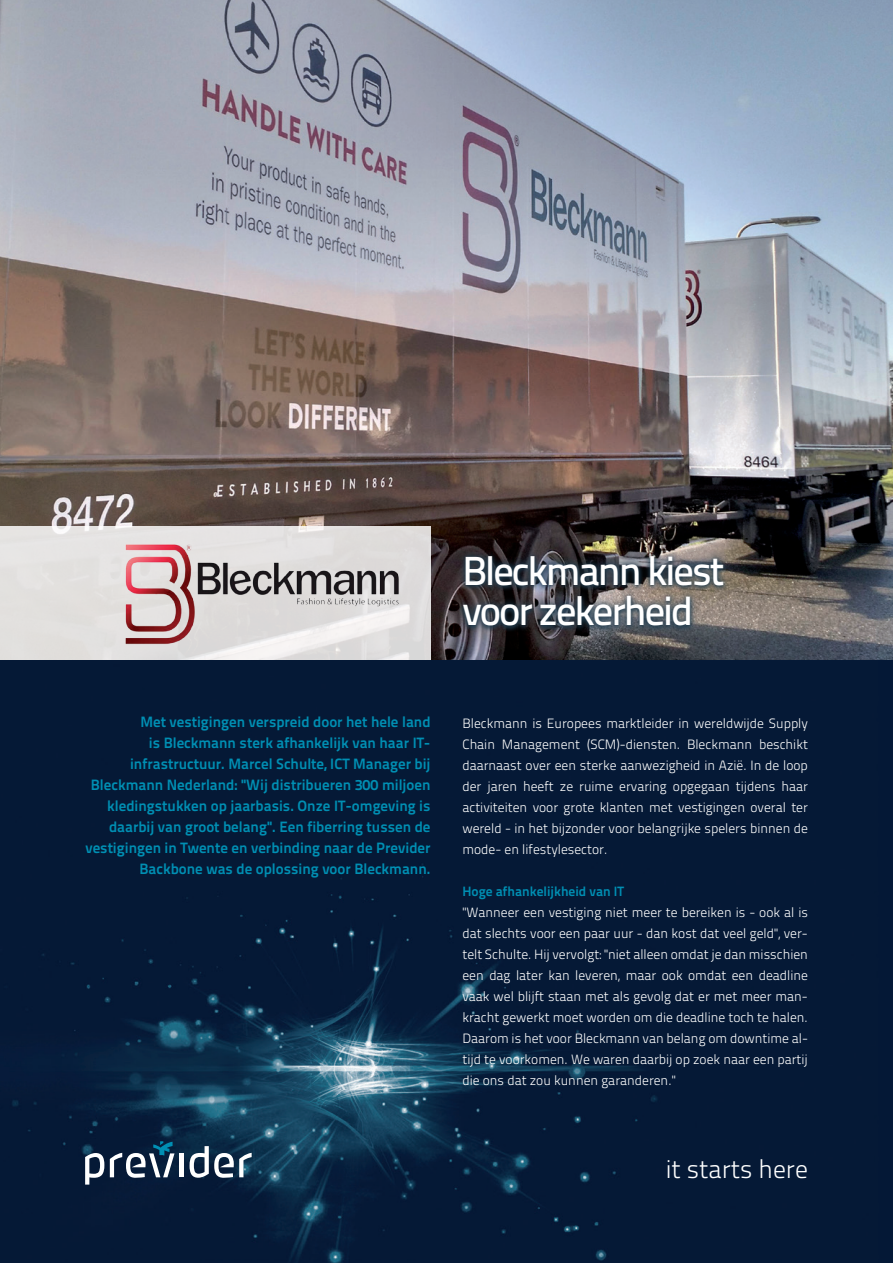
<style>
.page{position:relative;width:893px;height:1263px;background:#fff}
.page>*{position:absolute;margin:0;border:0;box-sizing:border-box;transform-origin:0 0}
.t1{font:40.5px/40.5px "Titillium Text 14 L 600 wt";letter-spacing:-.05em;color:#fff}
.t2{font:25.5px "Titillium Text 14 L 250 wt";color:#fff}
.t3{font:15px/21px "Titillium Text 14 L 800 wt";color:#008fb3;text-align:right}
.t4{font:13.5px/21px "Titillium Text 14 L 250 wt";color:#fff;text-align:justify}
.t5{font:13.5px "Titillium Text 14 L 800 wt";color:#008fb3}
</style>
<div class="page">
<img style="left:0;top:659px;width:893px;height:604px">
<img style="left:0;top:0;width:893px;height:659px">
<div style="left:179px;top:1153px;width:5px;height:24px;background:#fff"></div>
<svg style="left:85px;top:1153px;width:19px;height:31px"></svg>
<svg style="left:190px;top:1146px;width:62px;height:32px"></svg>
<svg style="left:110px;top:1141px;width:64px;height:37px"></svg>
<svg style="left:457px;top:548px;width:274px;height:85px;background:#474c52"></svg>
<div style="left:0;top:525px;width:431px;height:134px;background:#e2e0de"></div>
<img style="left:111px;top:525px;width:300px;height:134px">
<h1 class="t1" style="left:462px;top:550px;width:263px">Bleckmann kiest voor zekerheid</h1>
<p class="t3" style="left:85px;top:711px;width:347px">Met vestigingen verspreid door het hele land<br>is Bleckmann sterk afhankelijk van haar IT&shy;infrastructuur. Marcel Schulte, ICT Manager bij Bleckmann Nederland: "Wij distribueren 300 miljoen kledingstukken op jaarbasis. Onze IT-omgeving is daarbij van groot belang". Een fiberring tussen de vestigingen in Twente en verbinding naar de Previder Backbone was de oplossing voor Bleckmann.</p>
<p class="t4" style="left:462px;top:712px;width:347px">Bleckmann is Europees marktleider in wereldwijde Supply Chain Management (SCM)-diensten. Bleckmann beschikt daarnaast over een sterke aanwezigheid in Azië. In de loop der jaren heeft ze ruime ervaring opgegaan tijdens haar activiteiten voor grote klanten met vestigingen overal ter wereld - in het bijzonder voor belangrijke spelers binnen de mode- en lifestylesector.</p>
<p class="t5" style="left:462px;top:883px;width:163px">Hoge afhankelijkheid van IT</p>
<p class="t4" style="left:462px;top:901px;width:347px">"Wanneer een vestiging niet meer te bereiken is - ook al is dat slechts voor een paar uur - dan kost dat veel geld", ver&shy;telt Schulte. Hij vervolgt: "niet alleen omdat je dan misschien een dag later kan leveren, maar ook omdat een deadline vaak wel blijft staan met als gevolg dat er met meer man&shy;kracht gewerkt moet worden om die deadline toch te halen.<br>Daarom is het voor Bleckmann van belang om downtime al&shy;tijd te voorkomen. We waren daarbij op zoek naar een partij die ons dat zou kunnen garanderen."</p>
<h2 class="t2" style="left:666px;top:1154px;width:144px">it starts here</h2>
</div>
